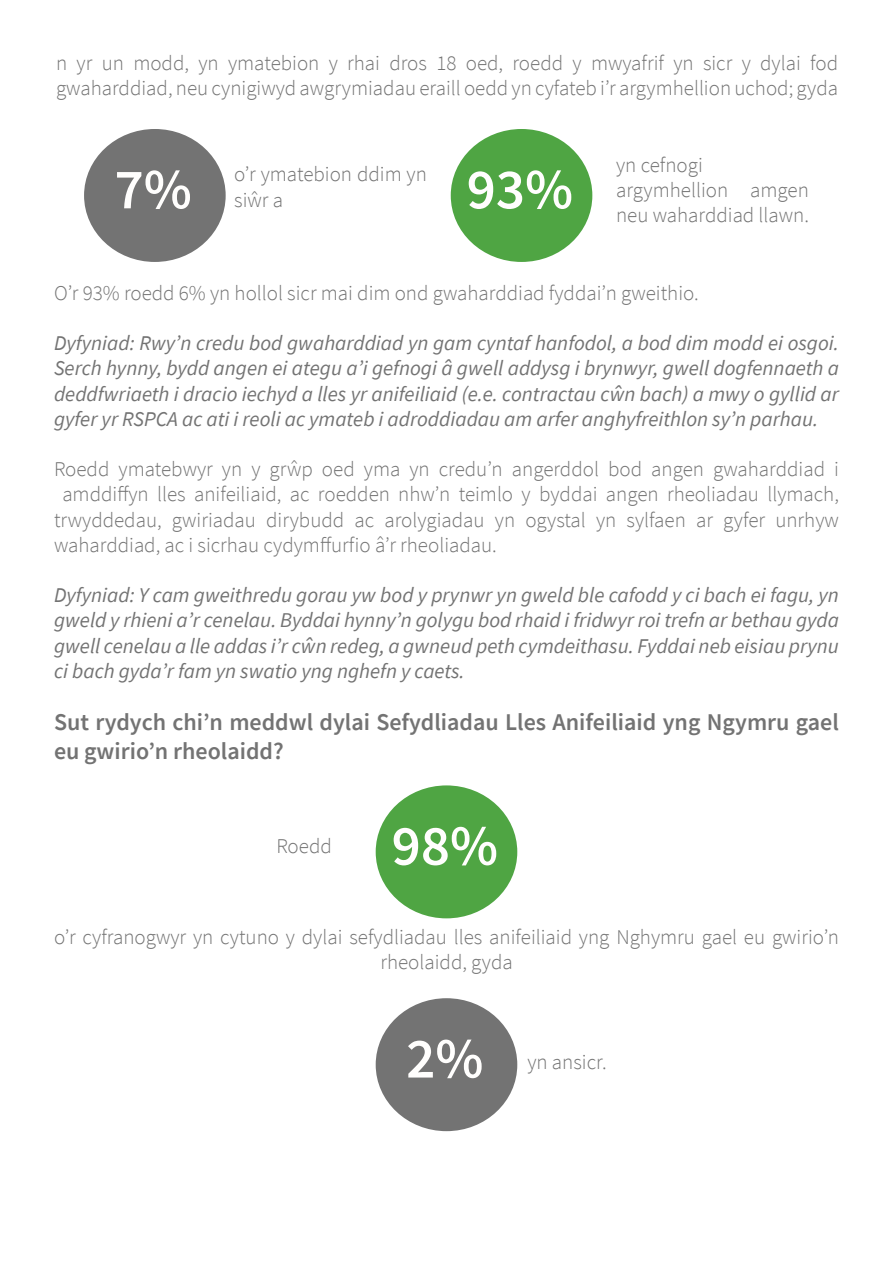
<style>
.page{position:relative;width:893px;height:1263px;background:#fff}
.page>*{position:absolute;margin:0;border:0;box-sizing:border-box;transform-origin:0 0}
.t1{font:600 57px "Source Sans Pro";color:#fffefd}
.t2{font:600 24px/28.8px "Source Sans Pro";color:#737373}
.t3{font:300 21px/25.2px "Source Sans Pro";color:#737373;text-align:center}
.t4{font:italic 21px/25.2px "Source Sans Pro";color:#737373;text-align:justify}
</style>
<div class="page">
<div style="left:84px;top:129px;width:142px;height:133px;background:#737373;border-radius:50%"></div>
<div style="left:451px;top:129px;width:141px;height:133px;background:#4fa543;border-radius:50%"></div>
<div style="left:376px;top:785px;width:141px;height:133px;background:#4fa543;border-radius:50%"></div>
<div style="left:376px;top:998px;width:141px;height:133px;background:#737373;border-radius:50%"></div>
<p class="t3" style="left:56px;top:50px;width:784px;text-align:left">n yr un modd, yn ymatebion y rhai dros 18 oed, roedd y mwyafrif yn sicr y dylai fod gwaharddiad, neu cynigiwyd awgrymiadau eraill oedd yn cyfateb i’r argymhellion uchod; gyda</p>
<p class="t3" style="left:234px;top:162px;width:194px">o’r ymatebion ddim yn</p>
<p class="t1" style="left:115px;top:152px;width:79px">7%</p>
<p class="t1" style="left:467px;top:152px;width:108px">93%</p>
<p class="t3" style="left:234px;top:187px;width:50px">siŵr a</p>
<p class="t3" style="left:616px;top:152px;width:88px">yn cefnogi</p>
<p class="t3" style="left:616px;top:178px;width:194px">argymhellion amgen</p>
<p class="t3" style="left:616px;top:203px;width:194px">neu waharddiad llawn.</p>
<p class="t3" style="left:54px;top:280px;width:646px">O’r 93% roedd 6% yn hollol sicr mai dim ond gwaharddiad fyddai’n gweithio.</p>
<p class="t4" style="left:54px;top:330px;width:786px">Dyfyniad: Rwy’n credu bod gwaharddiad yn gam cyntaf hanfodol, a bod dim modd ei osgoi.<br>Serch hynny, bydd angen ei ategu a’i gefnogi â gwell addysg i brynwyr, gwell dogfennaeth a deddfwriaeth i dracio iechyd a lles yr anifeiliaid (e.e. contractau cŵn bach) a mwy o gyllid ar gyfer yr RSPCA ac ati i reoli ac ymateb i adroddiadau am arfer anghyfreithlon sy’n parhau.</p>
<p class="t3" style="left:54px;top:457px;width:786px">Roedd ymatebwyr yn y grŵp oed yma yn credu’n angerddol bod angen gwaharddiad i amddiffyn lles anifeiliaid, ac roedden nhw’n teimlo y byddai angen rheoliadau llymach,</p>
<p class="t3" style="left:54px;top:507px;width:786px">trwyddedau, gwiriadau dirybudd ac arolygiadau yn ogystal yn sylfaen ar gyfer unrhyw</p>
<p class="t3" style="left:54px;top:532px;width:444px">waharddiad, ac i sicrhau cydymffurfio â’r rheoliadau.</p>
<p class="t4" style="left:54px;top:582px;width:786px">Dyfyniad: Y cam gweithredu gorau yw bod y prynwr yn gweld ble cafodd y ci bach ei fagu, yn gweld y rhieni a’r cenelau. Byddai hynny’n golygu bod rhaid i fridwyr roi trefn ar bethau gyda gwell cenelau a lle addas i’r cŵn redeg, a gwneud peth cymdeithasu. Fyddai neb eisiau prynu ci bach gyda’r fam yn swatio yng nghefn y caets.</p>
<p class="t2" style="left:54px;top:707px;width:786px">Sut rydych chi’n meddwl dylai Sefydliadau Lles Anifeiliaid yng Ngymru gael eu gwirio’n rheolaidd?</p>
<p class="t3" style="left:276px;top:833px;width:57px">Roedd</p>
<p class="t1" style="left:392px;top:808px;width:108px">98%</p>
<p class="t3" style="left:54px;top:924px;width:786px">o’r cyfranogwyr yn cytuno y dylai sefydliadau lles anifeiliaid yng Nghymru gael eu gwirio’n rheolaidd, gyda</p>
<p class="t1" style="left:406px;top:1021px;width:79px">2%</p>
<p class="t3" style="left:527px;top:1049px;width:81px">yn ansicr.</p>
</div>
